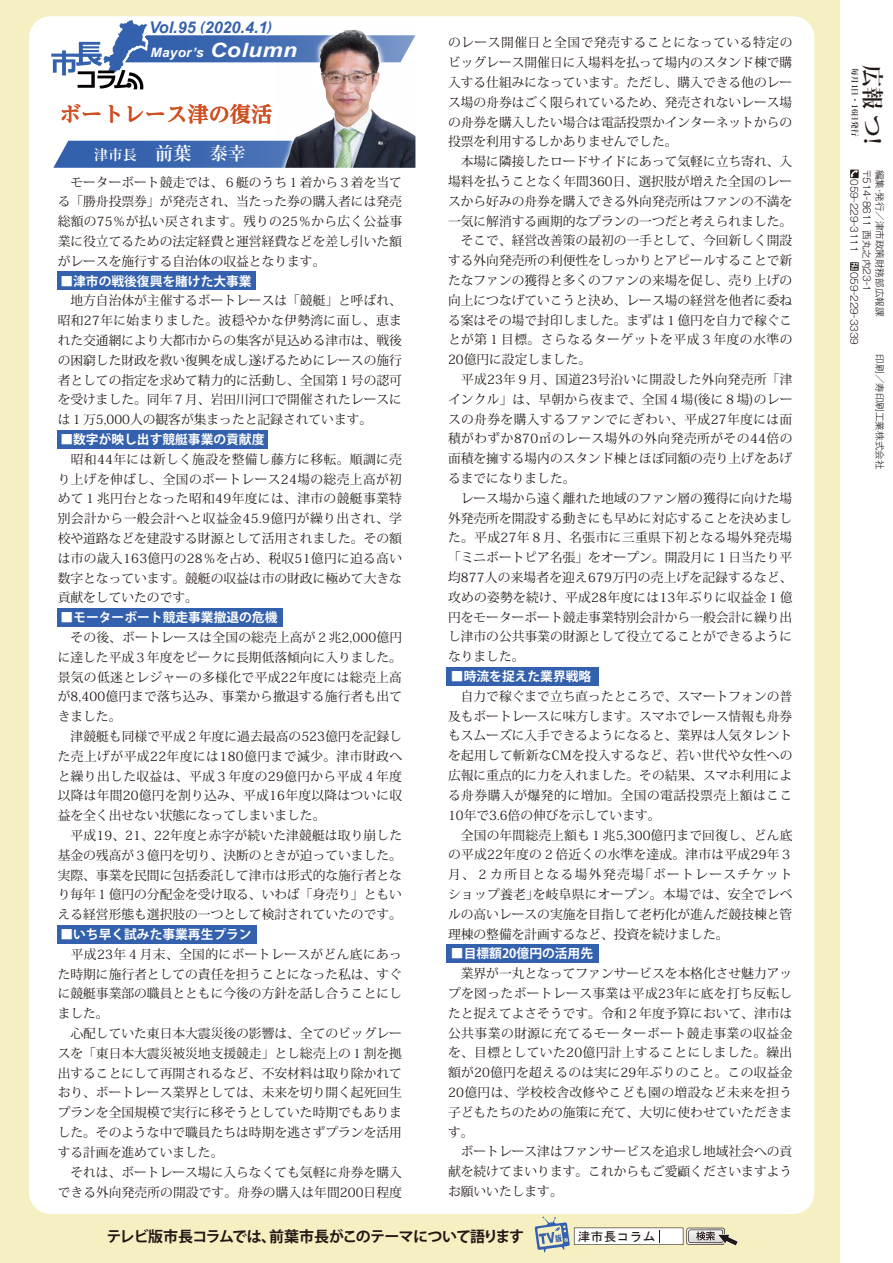
<style>
.page{position:relative;width:893px;height:1263px;background:#fff}
.page>*{position:absolute;margin:0;border:0;box-sizing:border-box;transform-origin:0 0}
.t1{font:700 21.9px "Koz Min Pro";color:#221815}
.t2{font:700 21.3px "UD Reimin Pro";color:#d05022}
.t3{font:700 17.85px "Koz Min Pr 6 N";color:#fff}
.t4{font:italic 700 16.2px "Arial";color:#3461ad}
.t5{font:700 15px "Koz Go Pro";letter-spacing:-.05em;color:#221815}
.t6{font:italic 700 12.9px "Arial";letter-spacing:.02em;color:#fff;scale:1.05 1}
.t7{font:12.75px/19.8px "Koz Min Pr 6 N";color:#221815}
.t8{font:700 12.75px "Koz Go Pr 6 N";color:#fff}
.t9{font:12.6px "MS Gothic";letter-spacing:.03em;color:#221815}
.t10{font:300 9.6px/12.8px "Gothic MB101 Pr 5";color:#221815}
.t11{font:700 7.65px "Koz Min Pro";color:#221815}
.s1{font-size:13.5px}
.s2{font-size:19.65px}
.s3{font-size:14.1px}
</style>
<div class="page">
<div style="left:0;top:0;width:839px;height:1263px;background:#f6efc2"></div>
<div style="left:29px;top:16px;width:785px;height:1198px;background:#fff;border-radius:21px"></div>
<svg style="left:850px;top:170px;width:8px;height:8px"></svg>
<svg style="left:850px;top:262px;width:9px;height:9px"></svg>
<svg style="left:851px;top:263px;width:7px;height:7px"></svg>
<svg style="left:53px;top:141px;width:363px;height:27px;background:#446db3"></svg>
<svg style="left:51px;top:16px;width:364px;height:74px"></svg>
<svg style="left:535px;top:1216px;width:203px;height:37px"></svg>
<div style="left:58px;top:272px;width:198px;height:18px;background:#3461ad"></div>
<div style="left:58px;top:430px;width:210px;height:18px;background:#3461ad"></div>
<div style="left:58px;top:608px;width:225px;height:18px;background:#3461ad"></div>
<div style="left:57px;top:925px;width:200px;height:18px;background:#3461ad"></div>
<div style="left:446px;top:944px;width:153px;height:19px;background:#3461ad"></div>
<div style="left:446px;top:667px;width:153px;height:18px;background:#3461ad"></div>
<img style="left:277px;top:26px;width:138px;height:142px">
<img style="left:285px;top:30px;width:130px;height:138px">
<p class="t4" style="left:149px;top:17px;width:124px">Vol.95 <span class="s1">(</span>2020.4.1<span class="s1">)</span></p>
<p class="t6" style="left:151px;top:44px;width:141px">Mayor’s <span class="s2">Column</span></p>
<h2 class="t2" style="left:60px;top:97px;width:214px">ボートレース津の復活</h2>
<h3 class="t3" style="left:94px;top:143px;width:153px"><span class="s3">津市長</span>　前葉　泰幸</h3>
<p class="t7" style="left:58px;top:172px;width:346px;text-align:justify">　モーターボート競走では、６艇のうち１着から３着を当てる「勝舟投票券」が発売され、当たった券の購入者には発売総額の75％が払い戻されます。残りの25％から広く公益事業に役立てるための法定経費と運営経費などを差し引いた額がレースを施行する自治体の収益となります。</p>
<p class="t8" style="left:60px;top:274px;width:193px">■津市の戦後復興を賭けた大事業</p>
<p class="t7" style="left:58px;top:291px;width:346px;text-align:justify">　地方自治体が主催するボートレースは「競艇」と呼ばれ、昭和27年に始まりました。波穏やかな伊勢湾に面し、恵まれた交通網により大都市からの集客が見込める津市は、戦後の困窮した財政を救い復興を成し遂げるためにレースの施行者としての指定を求めて精力的に活動し、全国第１号の認可を受けました。同年７月、岩田川河口で開催されたレースには１万5,000人の観客が集まったと記録されています。</p>
<p class="t8" style="left:60px;top:432px;width:205px">■数字が映し出す競艇事業の貢献度</p>
<p class="t7" style="left:58px;top:449px;width:346px;text-align:justify">　昭和44年には新しく施設を整備し藤方に移転。順調に売り上げを伸ばし、全国のボートレース24場の総売上高が初めて１兆円台となった昭和49年度には、津市の競艇事業特別会計から一般会計へと収益金45.9億円が繰り出され、学校や道路などを建設する財源として活用されました。その額は市の歳入163億円の28％を占め、税収51億円に迫る高い数字となっています。競艇の収益は市の財政に極めて大きな貢献をしていたのです。</p>
<p class="t8" style="left:61px;top:610px;width:218px">■モーターボート競走事業撤退の危機</p>
<p class="t7" style="left:58px;top:628px;width:346px">　その後、ボートレースは全国の総売上高が２兆2,000億円に達した平成３年度をピークに長期低落傾向に入りました。景気の低迷とレジャーの多様化で平成22年度には総売上高が8,400億円まで落ち込み、事業から撤退する施行者も出てきました。<br>　津競艇も同様で平成２年度に過去最高の523億円を記録した売上げが平成22年度には180億円まで減少。津市財政へと繰り出した収益は、平成３年度の29億円から平成４年度以降は年間20億円を割り込み、平成16年度以降はついに収益を全く出せない状態になってしまいました。<br>　平成19、21、22年度と赤字が続いた津競艇は取り崩した基金の残高が３億円を切り、決断のときが迫っていました。実際、事業を民間に包括委託して津市は形式的な施行者となり毎年１億円の分配金を受け取る、いわば「身売り」ともいえる経営形態も選択肢の一つとして検討されていたのです。</p>
<p class="t8" style="left:60px;top:927px;width:193px">■いち早く試みた事業再生プラン</p>
<p class="t7" style="left:58px;top:944px;width:346px">　平成23年４月末、全国的にボートレースがどん底にあった時期に施行者としての責任を担うことになった私は、すぐに競艇事業部の職員とともに今後の方針を話し合うことにしました。<br>　心配していた東日本大震災後の影響は、全てのビッグレースを「東日本大震災被災地支援競走」とし総売上の１割を拠出することにして再開されるなど、不安材料は取り除かれており、ボートレース業界としては、未来を切り開く起死回生プランを全国規模で実行に移そうとしていた時期でもありました。そのような中で職員たちは時期を逃さずプランを活用する計画を進めていました。<br>　それは、ボートレース場に入らなくても気軽に舟券を購入できる外向発売所の開設です。舟券の購入は年間200日程度</p>
<p class="t7" style="left:448px;top:33px;width:346px">のレース開催日と全国で発売することになっている特定のビッグレース開催日に入場料を払って場内のスタンド棟で購入する仕組みになっています。ただし、購入できる他のレース場の舟券はごく限られているため、発売されないレース場の舟券を購入したい場合は電話投票かインターネットからの投票を利用するしかありませんでした。<br>　本場に隣接したロードサイドにあって気軽に立ち寄れ、入場料を払うことなく年間360日、選択肢が増えた全国のレースから好みの舟券を購入できる外向発売所はファンの不満を一気に解消する画期的なプランの一つだと考えられました。　そこで、経営改善策の最初の一手として、今回新しく開設する外向発売所の利便性をしっかりとアピールすることで新たなファンの獲得と多くのファンの来場を促し、売り上げの向上につなげていこうと決め、レース場の経営を他者に委ねる案はその場で封印しました。まずは１億円を自力で稼ぐことが第１目標。さらなるターゲットを平成３年度の水準の<br>20億円に設定しました。<br>　平成23年９月、国道23号沿いに開設した外向発売所「津インクル」は、早朝から夜まで、全国４場(後に８場)のレースの舟券を購入するファンでにぎわい、平成27年度には面積がわずか870㎡のレース場外の外向発売所がその44倍の面積を擁する場内のスタンド棟とほぼ同額の売り上げをあげるまでになりました。<br>　レース場から遠く離れた地域のファン層の獲得に向けた場外発売所を開設する動きにも早めに対応することを決めました。平成27年８月、名張市に三重県下初となる場外発売場「ミニボートピア名張」をオープン。開設月に１日当たり平均877人の来場者を迎え679万円の売上げを記録するなど、攻めの姿勢を続け、平成28年度には13年ぶりに収益金１億円をモーターボート競走事業特別会計から一般会計に繰り出し津市の公共事業の財源として役立てることができるようになりました。</p>
<p class="t8" style="left:451px;top:669px;width:142px">■時流を捉えた業界戦略</p>
<p class="t7" style="left:448px;top:687px;width:346px">　自力で稼ぐまで立ち直ったところで、スマートフォンの普及もボートレースに味方します。スマホでレース情報も舟券もスムーズに入手できるようになると、業界は人気タレントを起用して斬新なCMを投入するなど、若い世代や女性への広報に重点的に力を入れました。その結果、スマホ利用による舟券購入が爆発的に増加。全国の電話投票売上額はここ<br>10年で3.6倍の伸びを示しています。<br>　全国の年間総売上額も１兆5,300億円まで回復し、どん底の平成22年度の２倍近くの水準を達成。津市は平成29年３月、２カ所目となる場外発売場｢ボートレースチケットショップ養老｣を岐阜県にオープン。本場では、安全でレベルの高いレースの実施を目指して老朽化が進んだ競技棟と管理棟の整備を計画するなど、投資を続けました。</p>
<p class="t8" style="left:451px;top:946px;width:144px">■目標額20億円の活用先</p>
<p class="t7" style="left:448px;top:964px;width:346px">　業界が一丸となってファンサービスを本格化させ魅力アップを図ったボートレース事業は平成23年に底を打ち反転したと捉えてよさそうです。令和２年度予算において、津市は公共事業の財源に充てるモーターボート競走事業の収益金を、目標としていた20億円計上することにしました。繰出額が20億円を超えるのは実に29年ぶりのこと。この収益金<br>20億円は、学校校舎改修やこども園の増設など未来を担う子どもたちのための施策に充て、大切に使わせていただきます。<br>　ボートレース津はファンサービスを追求し地域社会への貢献を続けてまいります。これからもご愛顧くださいますようお願いいたします。</p>
<p class="t5" style="left:106px;top:1227px;width:419px">テレビ版市長コラムでは、前葉市長がこのテーマについて語ります</p>
<p class="t9" style="left:578px;top:1230px;width:79px">津市長コラム</p>
<h1 class="t1" style="left:888px;top:65px;width:88px;rotate:90deg">広報 つ！</h1>
<p class="t11" style="left:860px;top:68px;width:69px;rotate:90deg">毎月1日・16日発行</p>
<p class="t10" style="left:887px;top:168px;width:178px;rotate:90deg">編集・発行／津市政策財務部広報課〒514－8611 西丸之内23－1　　<br>　059－229－3111　　059－229－3339</p>
<p class="t10" style="left:887px;top:354px;width:116px;rotate:90deg">印刷／寿印刷工業株式会社</p>
</div>
